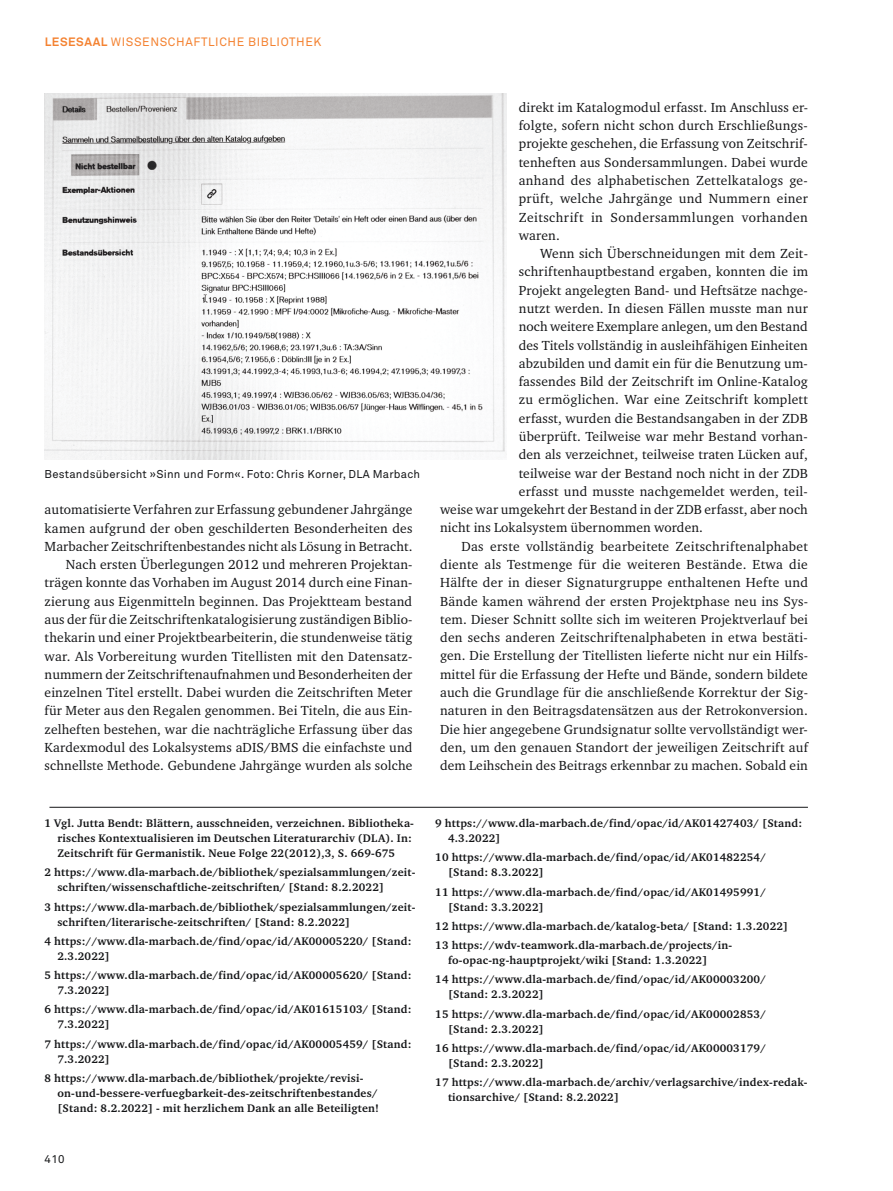
<style>
.page{position:relative;width:893px;height:1191px;background:#fff}
.page>*{position:absolute;margin:0;border:0;box-sizing:border-box;transform-origin:0 0}
.t1{font:13.5px/18.3px "Charter ITC Pro Regular 52";letter-spacing:.01em;color:#141517;text-align:right}
.t2{font:12px "Akkurat Pro Regular 86";letter-spacing:.05em;color:#f48231}
.t3{font:11.25px/15px "Charter ITC Pro Bold 33";letter-spacing:.02em;color:#141517}
.t4{font:11.25px "Akkurat Pro Regular 86";letter-spacing:.02em;color:#141517}
.s1{font-family:"Akkurat Pro Bold 80"}
</style>
<div class="page">
<hr style="left:49px;top:807px;width:759px;height:1px;background:#141517">
<img style="left:45px;top:94px;width:461px;height:365px">
<p class="t2" style="left:45px;top:37px;width:278px"><span class="s1">LESESAAL</span> WISSENSCHAFTLICHE BIBLIOTHEK</p>
<p class="t4" style="left:45px;top:469px;width:377px">Bestandsübersicht »Sinn und Form«. Foto: Chris Korner, DLA Marbach</p>
<p class="t1" style="left:45px;top:501px;width:369px">automatisierte Verfahren zur Erfassung gebundener Jahrgänge kamen aufgrund der oben geschilderten Besonderheiten des Marbacher Zeitschriftenbestandes nicht als Lösung in Betracht.<br>Nach ersten Überlegungen 2012 und mehreren Projektan&shy;trägen konnte das Vorhaben im August 2014 durch eine Finan&shy;zierung aus Eigenmitteln beginnen. Das Projektteam bestand aus der für die Zeitschriftenkatalogisierung zuständigen Biblio&shy;thekarin und einer Projektbearbeiterin, die stundenweise tätig war. Als Vorbereitung wurden Titellisten mit den Datensatz&shy;nummern der Zeitschriftenaufnahmen und Besonderheiten der einzelnen Titel erstellt. Dabei wurden die Zeitschriften Meter für Meter aus den Regalen genommen. Bei Titeln, die aus Ein&shy;zelheften bestehen, war die nachträgliche Erfassung über das Kardexmodul des Lokalsystems aDIS/BMS die einfachste und schnellste Methode. Gebundene Jahrgänge wurden als solche</p>
<p class="t1" style="left:519px;top:99px;width:291px;text-align:justify">direkt im Katalogmodul erfasst. Im Anschluss er&shy;folgte, sofern nicht schon durch Erschließungs&shy;projekte geschehen, die Erfassung von Zeitschrif&shy;tenheften aus Sondersammlungen. Dabei wurde anhand des alphabetischen Zettelkatalogs ge&shy;prüft, welche Jahrgänge und Nummern einer Zeitschrift in Sondersammlungen vorhanden waren.</p>
<p class="t1" style="left:540px;top:245px;width:269px">Wenn sich Überschneidungen mit dem Zeit-</p>
<p class="t1" style="left:519px;top:263px;width:291px">schriftenhauptbestand ergaben, konnten die im</p>
<p class="t1" style="left:519px;top:281px;width:291px">Projekt angelegten Band- und Heftsätze nachge-</p>
<p class="t1" style="left:519px;top:300px;width:291px">nutzt werden. In diesen Fällen musste man nur</p>
<p class="t1" style="left:519px;top:318px;width:290px">noch weitere Exemplare anlegen, um den Bestand</p>
<p class="t1" style="left:519px;top:336px;width:291px">des Titels vollständig in ausleihfähigen Einheiten</p>
<p class="t1" style="left:519px;top:355px;width:291px">abzubilden und damit ein für die Benutzung um-</p>
<p class="t1" style="left:519px;top:373px;width:291px">fassendes Bild der Zeitschrift im Online-Katalog</p>
<p class="t1" style="left:519px;top:391px;width:291px">zu ermöglichen. War eine Zeitschrift komplett</p>
<p class="t1" style="left:519px;top:409px;width:291px">erfasst, wurden die Bestandsangaben in der ZDB</p>
<p class="t1" style="left:519px;top:428px;width:290px">überprüft. Teilweise war mehr Bestand vorhan-</p>
<p class="t1" style="left:519px;top:446px;width:290px">den als verzeichnet, teilweise traten Lücken auf,</p>
<p class="t1" style="left:519px;top:464px;width:291px">teilweise war der Bestand noch nicht in der ZDB</p>
<p class="t1" style="left:519px;top:482px;width:291px">erfasst und musste nachgemeldet werden, teil-</p>
<p class="t1" style="left:440px;top:501px;width:369px">weise war umgekehrt der Bestand in der ZDB erfasst, aber noch</p>
<p class="t1" style="left:440px;top:519px;width:264px">nicht ins Lokalsystem übernommen worden.</p>
<p class="t1" style="left:461px;top:537px;width:348px">Das erste vollständig bearbeitete Zeitschriftenalphabet</p>
<p class="t1" style="left:440px;top:556px;width:369px">diente als Testmenge für die weiteren Bestände. Etwa die</p>
<p class="t1" style="left:440px;top:574px;width:369px">Hälfte der in dieser Signaturgruppe enthaltenen Hefte und</p>
<p class="t1" style="left:440px;top:592px;width:369px">Bände kamen während der ersten Projektphase neu ins Sys-</p>
<p class="t1" style="left:440px;top:610px;width:369px">tem. Dieser Schnitt sollte sich im weiteren Projektverlauf bei</p>
<p class="t1" style="left:440px;top:629px;width:369px">den sechs anderen Zeitschriftenalphabeten in etwa bestäti-</p>
<p class="t1" style="left:440px;top:647px;width:369px">gen. Die Erstellung der Titellisten lieferte nicht nur ein Hilfs-</p>
<p class="t1" style="left:440px;top:665px;width:369px">mittel für die Erfassung der Hefte und Bände, sondern bildete</p>
<p class="t1" style="left:440px;top:684px;width:369px">auch die Grundlage für die anschließende Korrektur der Sig-</p>
<p class="t1" style="left:440px;top:702px;width:369px">naturen in den Beitragsdatensätzen aus der Retrokonversion.</p>
<p class="t1" style="left:440px;top:720px;width:369px">Die hier angegebene Grundsignatur sollte vervollständigt wer-</p>
<p class="t1" style="left:440px;top:738px;width:370px">den, um den genauen Standort der jeweiligen Zeitschrift auf</p>
<p class="t1" style="left:440px;top:757px;width:369px">dem Leihschein des Beitrags erkennbar zu machen. Sobald ein</p>
<p class="t3" style="left:57px;top:816px;width:358px;text-indent:-13px">1 Vgl. Jutta Bendt: Blättern, ausschneiden, verzeichnen. Bibliotheka&shy;risches Kontextualisieren im Deutschen Literaturarchiv (DLA). In:<br>Zeitschrift für Germanistik. Neue Folge 22(2012),3, S. 669-675</p>
<p class="t3" style="left:57px;top:865px;width:359px;text-indent:-13px">2 https://www.dla-marbach.de/bibliothek/spezialsammlungen/zeit&shy;schriften/wissenschaftliche-zeitschriften/ [Stand: 8.2.2022]</p>
<p class="t3" style="left:57px;top:899px;width:359px;text-indent:-13px">3 https://www.dla-marbach.de/bibliothek/spezialsammlungen/zeit&shy;schriften/literarische-zeitschriften/ [Stand: 8.2.2022]</p>
<p class="t3" style="left:57px;top:934px;width:356px;text-indent:-13px">4 https://www.dla-marbach.de/find/opac/id/AK00005220/ [Stand:<br>2.3.2022]</p>
<p class="t3" style="left:57px;top:968px;width:356px;text-indent:-13px">5 https://www.dla-marbach.de/find/opac/id/AK00005620/ [Stand:<br>7.3.2022]</p>
<p class="t3" style="left:57px;top:1002px;width:356px;text-indent:-13px">6 https://www.dla-marbach.de/find/opac/id/AK01615103/ [Stand:<br>7.3.2022]</p>
<p class="t3" style="left:57px;top:1036px;width:356px;text-indent:-13px">7 https://www.dla-marbach.de/find/opac/id/AK00005459/ [Stand:<br>7.3.2022]</p>
<p class="t3" style="left:57px;top:1071px;width:323px;text-indent:-13px">8 https://www.dla-marbach.de/bibliothek/projekte/revisi&shy;on-und-bessere-verfuegbarkeit-des-zeitschriftenbestandes/ [Stand: 8.2.2022] - mit herzlichem Dank an alle Beteiligten!</p>
<p class="t4" style="left:45px;top:1155px;width:21px">410</p>
<p class="t3" style="left:448px;top:816px;width:356px;text-indent:-13px">9 https://www.dla-marbach.de/find/opac/id/AK01427403/ [Stand:<br>4.3.2022]</p>
<p class="t3" style="left:448px;top:850px;width:319px;text-indent:-13px">10 https://www.dla-marbach.de/find/opac/id/AK01482254/ [Stand: 8.3.2022]</p>
<p class="t3" style="left:448px;top:884px;width:319px;text-indent:-13px">11 https://www.dla-marbach.de/find/opac/id/AK01495991/ [Stand: 3.3.2022]</p>
<p class="t3" style="left:435px;top:917px;width:354px;line-height:19.2px">12 https://www.dla-marbach.de/katalog-beta/ [Stand: 1.3.2022]<br>13 https://wdv-teamwork.dla-marbach.de/projects/in-</p>
<p class="t3" style="left:435px;top:951px;width:332px;line-height:19.2px;text-indent:13px">fo-opac-ng-hauptprojekt/wiki [Stand: 1.3.2022]<br>14 https://www.dla-marbach.de/find/opac/id/AK00003200/</p>
<p class="t3" style="left:435px;top:985px;width:332px;line-height:19.2px;text-indent:13px">[Stand: 2.3.2022]<br>15 https://www.dla-marbach.de/find/opac/id/AK00002853/</p>
<p class="t3" style="left:435px;top:1019px;width:332px;line-height:19.2px;text-indent:13px">[Stand: 2.3.2022]<br>16 https://www.dla-marbach.de/find/opac/id/AK00003179/</p>
<p class="t3" style="left:435px;top:1054px;width:374px;line-height:19.2px;text-indent:13px">[Stand: 2.3.2022]<br>17 https://www.dla-marbach.de/archiv/verlagsarchive/index-redak-</p>
<p class="t3" style="left:448px;top:1090px;width:172px">tionsarchive/ [Stand: 8.2.2022]</p>
</div>
